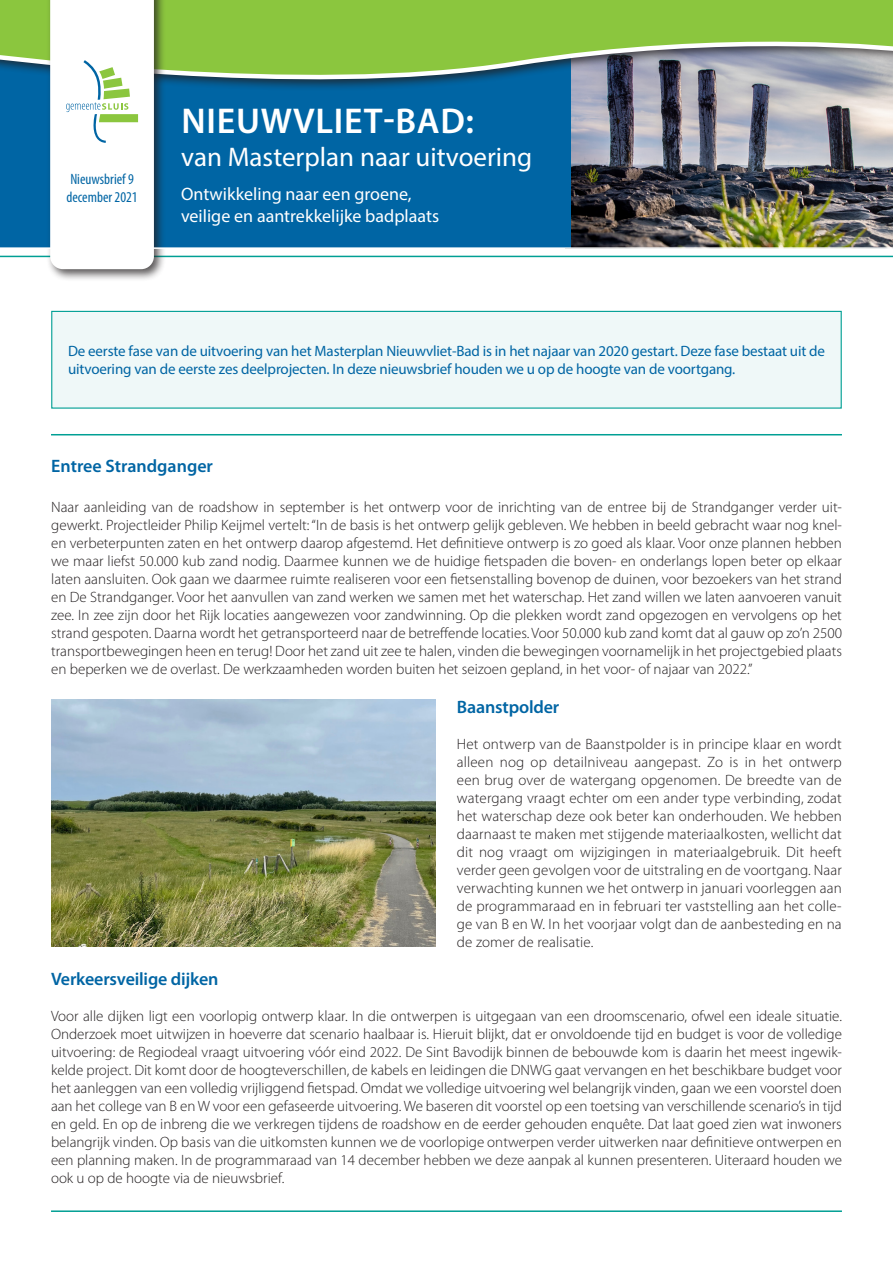
<style>
.page{position:relative;width:893px;height:1263px;background:#fff}
.page>*{position:absolute;margin:0;border:0;box-sizing:border-box;transform-origin:0 0}
.t1{font:600 36px "Myriad Pro";letter-spacing:.02em;color:#fff}
.t2{font:27px "Myriad Pro";color:#fff}
.t3{font:18px "Myriad Pro";color:#fff}
.t4{font:600 18px "Myriad Pro";letter-spacing:-.01em;color:#0065a4}
.t5{font:300 15px/18px "Myriad Pro";color:#231f20;text-align:justify}
.t6{font:15px/18px "Myriad Pro";letter-spacing:-.01em;color:#0065a4}
.t7{font:condensed 15px "Myriad Pro";color:#0065a4}
</style>
<div class="page">
<div style="left:51px;top:311px;width:791px;height:98px;background:#eff8f8;border:1px solid #009f94"></div>
<img style="left:571px;top:98px;width:322px;height:149px">
<div style="left:0;top:38px;width:571px;height:210px;background:#0065a4"></div>
<hr style="left:0;top:256px;width:893px;height:1px;background:#009f94">
<hr style="left:51px;top:1210px;width:791px;height:2px;background:#009f94">
<svg style="left:0;top:0;width:893px;height:98px;background:#7cad67"></svg>
<div style="left:46px;top:0;width:121px;height:282px;background:#231f20;opacity:.75"></div>
<svg style="left:50px;top:0;width:104px;height:269px"></svg>
<hr style="left:51px;top:434px;width:791px;height:1px;background:#009f94">
<hr style="left:0;top:247px;width:893px;height:2px;background:#fff">
<img style="left:51px;top:699px;width:385px;height:248px">
<p class="t7" style="left:70px;top:170px;width:65px">Nieuwsbrief 9</p>
<p class="t7" style="left:66px;top:188px;width:73px">december 2021</p>
<p class="t1" style="left:181px;top:98px;width:294px">NIEUWVLIET-BAD:</p>
<p class="t2" style="left:181px;top:140px;width:353px">van Masterplan naar uitvoering</p>
<p class="t3" style="left:181px;top:183px;width:232px">Ontwikkeling naar een groene,</p>
<p class="t3" style="left:181px;top:204px;width:260px">veilige en aantrekkelijke badplaats</p>
<p class="t6" style="left:68px;top:342px;width:758px">De eerste fase van de uitvoering van het Masterplan Nieuwvliet-Bad is in het najaar van 2020 gestart. Deze fase bestaat uit de uitvoering van de eerste zes deelprojecten. In deze nieuwsbrief houden we u op de hoogte van de voortgang.</p>
<p class="t4" style="left:51px;top:455px;width:163px">Entree Strandganger</p>
<p class="t5" style="left:51px;top:498px;width:792px">Naar aanleiding van de roadshow in september is het ontwerp voor de inrichting van de entree bij de Strandganger verder uit&shy;gewerkt. Projectleider Philip Keijmel vertelt: “In de basis is het ontwerp gelijk gebleven. We hebben in beeld gebracht waar nog knel&shy;en verbeterpunten zaten en het ontwerp daarop afgestemd. Het definitieve ontwerp is zo goed als klaar. Voor onze plannen hebben we maar liefst 50.000 kub zand nodig. Daarmee kunnen we de huidige fietspaden die boven- en onderlangs lopen beter op elkaar laten aansluiten. Ook gaan we daarmee ruimte realiseren voor een fietsenstalling bovenop de duinen, voor bezoekers van het strand en De Strandganger. Voor het aanvullen van zand werken we samen met het waterschap. Het zand willen we laten aanvoeren vanuit zee. In zee zijn door het Rijk locaties aangewezen voor zandwinning. Op die plekken wordt zand opgezogen en vervolgens op het strand gespoten. Daarna wordt het getransporteerd naar de betreffende locaties. Voor 50.000 kub zand komt dat al gauw op zo’n 2500 transportbewegingen heen en terug! Door het zand uit zee te halen, vinden die bewegingen voornamelijk in het projectgebied plaats en beperken we de overlast. De werkzaamheden worden buiten het seizoen gepland, in het voor- of najaar van 2022.”</p>
<p class="t4" style="left:457px;top:695px;width:104px">Baanstpolder</p>
<p class="t5" style="left:457px;top:735px;width:386px">Het ontwerp van de Baanstpolder is in principe klaar en wordt alleen nog op detailniveau aangepast. Zo is in het ontwerp een brug over de watergang opgenomen. De breedte van de watergang vraagt echter om een ander type verbinding, zodat het waterschap deze ook beter kan onderhouden. We hebben daarnaast te maken met stijgende materiaalkosten, wellicht dat dit nog vraagt om wijzigingen in materiaalgebruik. Dit heeft verder geen gevolgen voor de uitstraling en de voortgang. Naar verwachting kunnen we het ontwerp in januari voorleggen aan de programmaraad en in februari ter vaststelling aan het colle&shy;ge van B en W. In het voorjaar volgt dan de aanbesteding en na de zomer de realisatie.</p>
<p class="t4" style="left:51px;top:967px;width:169px">Verkeersveilige dijken</p>
<p class="t5" style="left:51px;top:1007px;width:792px">Voor alle dijken ligt een voorlopig ontwerp klaar. In die ontwerpen is uitgegaan van een droomscenario, ofwel een ideale situatie.<br>Onderzoek moet uitwijzen in hoeverre dat scenario haalbaar is. Hieruit blijkt, dat er onvoldoende tijd en budget is voor de volledige uitvoering: de Regiodeal vraagt uitvoering vóór eind 2022. De Sint Bavodijk binnen de bebouwde kom is daarin het meest ingewik&shy;kelde project. Dit komt door de hoogteverschillen, de kabels en leidingen die DNWG gaat vervangen en het beschikbare budget voor het aanleggen van een volledig vrijliggend fietspad. Omdat we volledige uitvoering wel belangrijk vinden, gaan we een voorstel doen aan het college van B en W voor een gefaseerde uitvoering. We baseren dit voorstel op een toetsing van verschillende scenario’s in tijd en geld. En op de inbreng die we verkregen tijdens de roadshow en de eerder gehouden enquête. Dat laat goed zien wat inwoners belangrijk vinden. Op basis van die uitkomsten kunnen we de voorlopige ontwerpen verder uitwerken naar definitieve ontwerpen en een planning maken. In de programmaraad van 14 december hebben we deze aanpak al kunnen presenteren. Uiteraard houden we ook u op de hoogte via de nieuwsbrief.</p>
</div>
